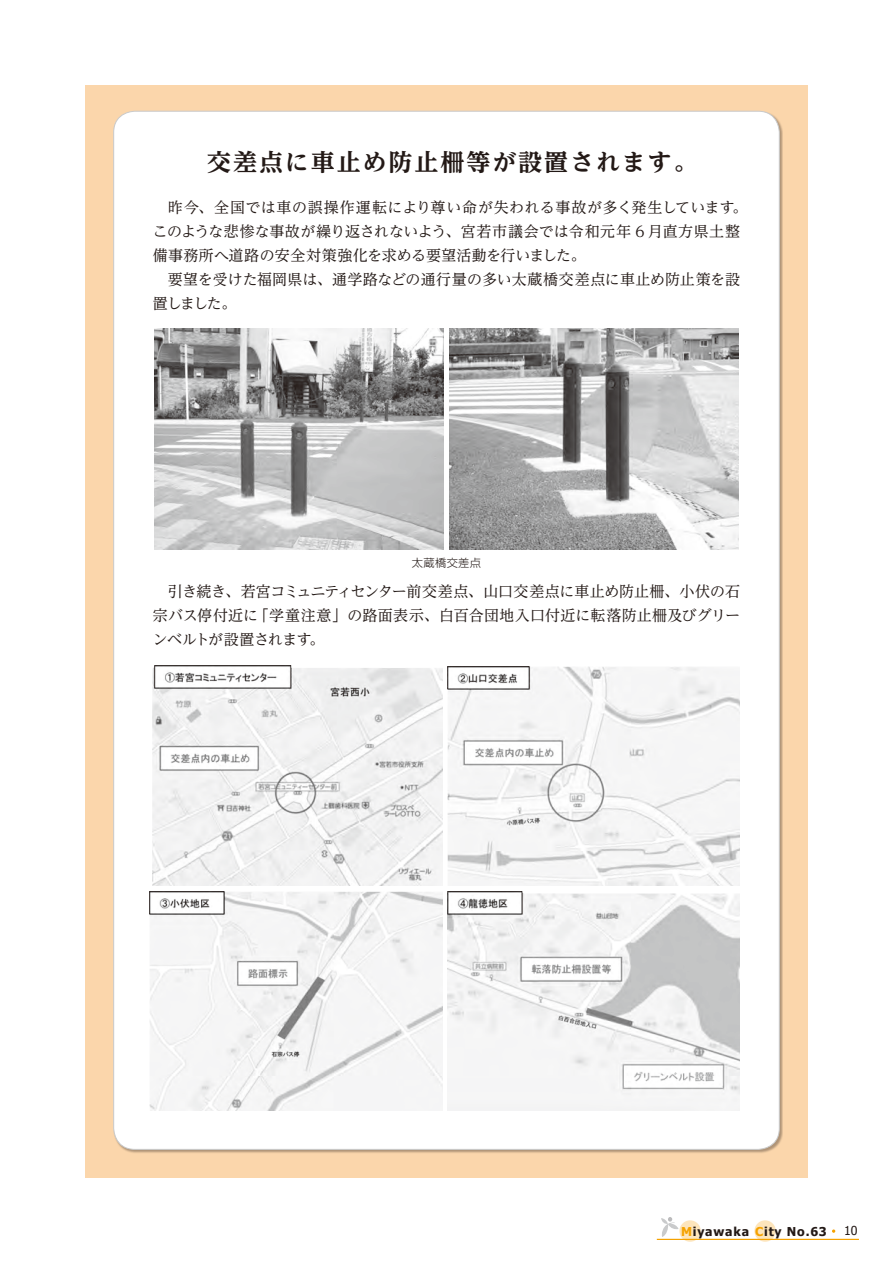
<style>
.page{position:relative;width:893px;height:1263px;background:#fff}
.page>*{position:absolute;margin:0;border:0;box-sizing:border-box;transform-origin:0 0}
.t1{font:700 expanded 23.7px "UD Reimin Pro";letter-spacing:.08em;color:#231916}
.t2{font:15px/24px "UD Reimin Pro";letter-spacing:.005em;color:#231916}
.t3{font:15px "UD Reimin Pro";letter-spacing:-.035em;color:#231916}
.t4{font:700 12.3px "Tahoma";letter-spacing:.065em;color:#231916}
.t5{font:12.3px "Tahoma";color:#231916}
.t6{font:300 11.1px "UD Shin Go Pro";letter-spacing:.03em;color:#231916}
.s1{color:#f5a200}
</style>
<div class="page">
<svg style="left:661px;top:1217px;width:17px;height:20px"></svg>
<div style="left:679px;top:1220px;width:22px;height:22px;background:#fde5bc;border-radius:50%"></div>
<div style="left:754px;top:1220px;width:22px;height:22px;background:#fde5bc;border-radius:50%"></div>
<hr style="left:657px;top:1239px;width:202px;height:1px;background:#f5a200">
<svg style="left:832px;top:1229px;width:3px;height:4px"></svg>
<div style="left:85px;top:85px;width:723px;height:1093px;background:#fbd6ab"></div>
<div style="left:114px;top:111px;width:665px;height:1038px;background:#fff;border-radius:21px"></div>
<img style="left:154px;top:329px;width:289px;height:221px">
<img style="left:450px;top:328px;width:289px;height:222px">
<img style="left:152px;top:666px;width:290px;height:220px">
<img style="left:149px;top:891px;width:293px;height:219px">
<img style="left:447px;top:892px;width:293px;height:218px">
<img style="left:447px;top:667px;width:293px;height:219px">
<p class="t1" style="left:207px;top:143px;width:492px">交差点に車止め防止柵等が設置されます。</p>
<p class="t2" style="left:153px;top:195px;width:589px;text-indent:15px">昨今、全国では車の誤操作運転により尊い命が失われる事故が多く発生していますこのような悲惨な事故が繰り返されないよう、宮若市議会では令和元年 6 月直方県土整備事務所へ道路の安全対策強化を求める要望活動を行いました。</p>
<p class="t2" style="left:153px;top:267px;width:589px;text-indent:15px">要望を受けた福岡県は、通学路などの通行量の多い太蔵橋交差点に車止め防止策を設置しました。</p>
<p class="t2" style="left:733px;top:195px;width:16px">。</p>
<p class="t6" style="left:412px;top:554px;width:71px">太蔵橋交差点</p>
<p class="t2" style="left:168px;top:579px;width:574px;text-align:right">引き続き、若宮コミュニティセンター前交差点、山口交差点に車止め防止柵、小伏の石「学童注意」の路面表示、白百合団地入口付近に転落防止柵及びグリー</p>
<p class="t2" style="left:153px;top:603px;width:107px">宗バス停付近に</p>
<p class="t3" style="left:153px;top:627px;width:160px">ンベルトが設置されます</p>
<p class="t2" style="left:310px;top:627px;width:16px">。</p>
<p class="t4" style="left:681px;top:1222px;width:69px"><span class="s1">M</span>iyawaka</p>
<p class="t4" style="left:755px;top:1222px;width:73px"><span class="s1">C</span>ity No.63</p>
<p class="t5" style="left:844px;top:1222px;width:15px">10</p>
</div>
